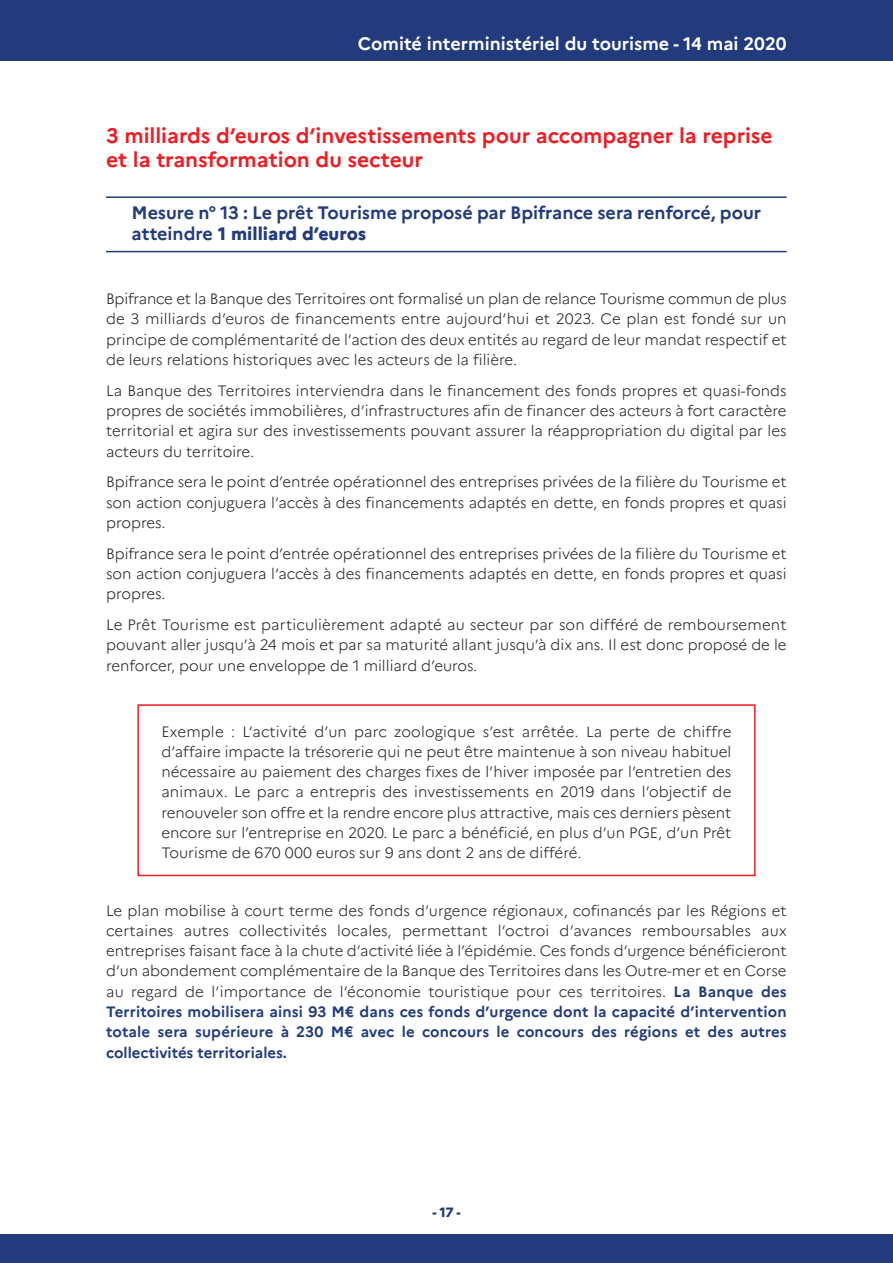
<style>
.page{position:relative;width:893px;height:1263px;background:#fff}
.page>*{position:absolute;margin:0;border:0;box-sizing:border-box;transform-origin:0 0}
.t1{font:700 21px/24px "Marianne";color:#ee1d23}
.t2{font:700 18px/21px "Marianne";color:#233b7d}
.t3{font:700 18px "Marianne";color:#fff}
.t4{font:300 15px/20.2px "Marianne";color:#231f20;text-align:justify}
.t5{font:800 13.5px "Marianne";color:#233b7d}
.s1{font-weight:800}
.s2{font-weight:700;color:#233b7d}
</style>
<div class="page">
<div style="left:0;top:1234px;width:893px;height:26px;background:#233b7d"></div>
<div style="left:0;top:0;width:893px;height:61px;background:#233b7d"></div>
<div style="left:0;top:1239px;width:893px;height:24px;background:#233b7d"></div>
<hr style="left:106px;top:196px;width:681px;height:2px;background:#233b7d">
<hr style="left:106px;top:251px;width:681px;height:1px;background:#233b7d">
<div style="left:137px;top:704px;width:619px;height:172px;border:2px solid #ee1d23"></div>
<p class="t3" style="left:358px;top:37px;width:430px">Comité interministériel du tourisme - 14 mai 2020</p>
<h1 class="t1" style="left:106px;top:126px;width:668px">3 milliards d’euros d’investissements pour accompagner la reprise et la transformation du secteur</h1>
<p class="t2" style="left:132px;top:204px;width:631px">Mesure n° 13 : Le prêt Tourisme proposé par Bpifrance sera renforcé, pour atteindre <span class="s1">1 milliard d’euros</span></p>
<p class="t4" style="left:106px;top:290px;width:682px">Bpifrance et la Banque des Territoires ont formalisé un plan de relance Tourisme commun de plus de 3 milliards d’euros de financements entre aujourd’hui et 2023. ce plan est fondé sur un principe de complémentarité de l’action des deux entités au regard de leur mandat respectif et de leurs relations historiques avec les acteurs de la filière.</p>
<p class="t4" style="left:106px;top:382px;width:682px">la Banque des Territoires interviendra dans le financement des fonds propres et quasi-fonds propres de sociétés immobilières, d’infrastructures afin de financer des acteurs à fort caractère territorial et agira sur des investissements pouvant assurer la réappropriation du digital par les acteurs du territoire.</p>
<p class="t4" style="left:106px;top:473px;width:682px">Bpifrance sera le point d’entrée opérationnel des entreprises privées de la filière du Tourisme et son action conjuguera l’accès à des financements adaptés en dette, en fonds propres et quasi propres.</p>
<p class="t4" style="left:106px;top:545px;width:682px">Bpifrance sera le point d’entrée opérationnel des entreprises privées de la filière du Tourisme et son action conjuguera l’accès à des financements adaptés en dette, en fonds propres et quasi propres.</p>
<p class="t4" style="left:106px;top:616px;width:682px">le Prêt Tourisme est particulièrement adapté au secteur par son différé de remboursement pouvant aller jusqu’à 24 mois et par sa maturité allant jusqu’à dix ans. Il est donc proposé de le renforcer, pour une enveloppe de 1 milliard d’euros.</p>
<p class="t4" style="left:161px;top:723px;width:571px">Exemple : l’activité d’un parc zoologique s’est arrêtée. la perte de chiffre d’affaire impacte la trésorerie qui ne peut être maintenue à son niveau habituel nécessaire au paiement des charges fixes de l’hiver imposée par l’entretien des animaux. le parc a entrepris des investissements en 2019 dans l’objectif de renouveler son offre et la rendre encore plus attractive, mais ces derniers pèsent encore sur l’entreprise en 2020. le parc a bénéficié, en plus d’un PgE, d’un Prêt Tourisme de 670 000 euros sur 9 ans dont 2 ans de différé.</p>
<p class="t4" style="left:106px;top:902px;width:682px">le plan mobilise à court terme des fonds d’urgence régionaux, cofinancés par les Régions et certaines autres collectivités locales, permettant l’octroi d’avances remboursables aux entreprises faisant face à la chute d’activité liée à l’épidémie. ces fonds d’urgence bénéficieront d’un abondement complémentaire de la Banque des Territoires dans les Outre-mer et en corse au regard de l’importance de l’économie touristique pour ces territoires. <span class="s2">La Banque des Territoires mobilisera ainsi 93 M€ dans ces fonds d’urgence dont la capacité d’intervention totale sera supérieure à 230 M€ avec le concours le concours des régions et des autres collectivités territoriales.</span></p>
<p class="t5" style="left:432px;top:1206px;width:30px">-17-</p>
</div>
